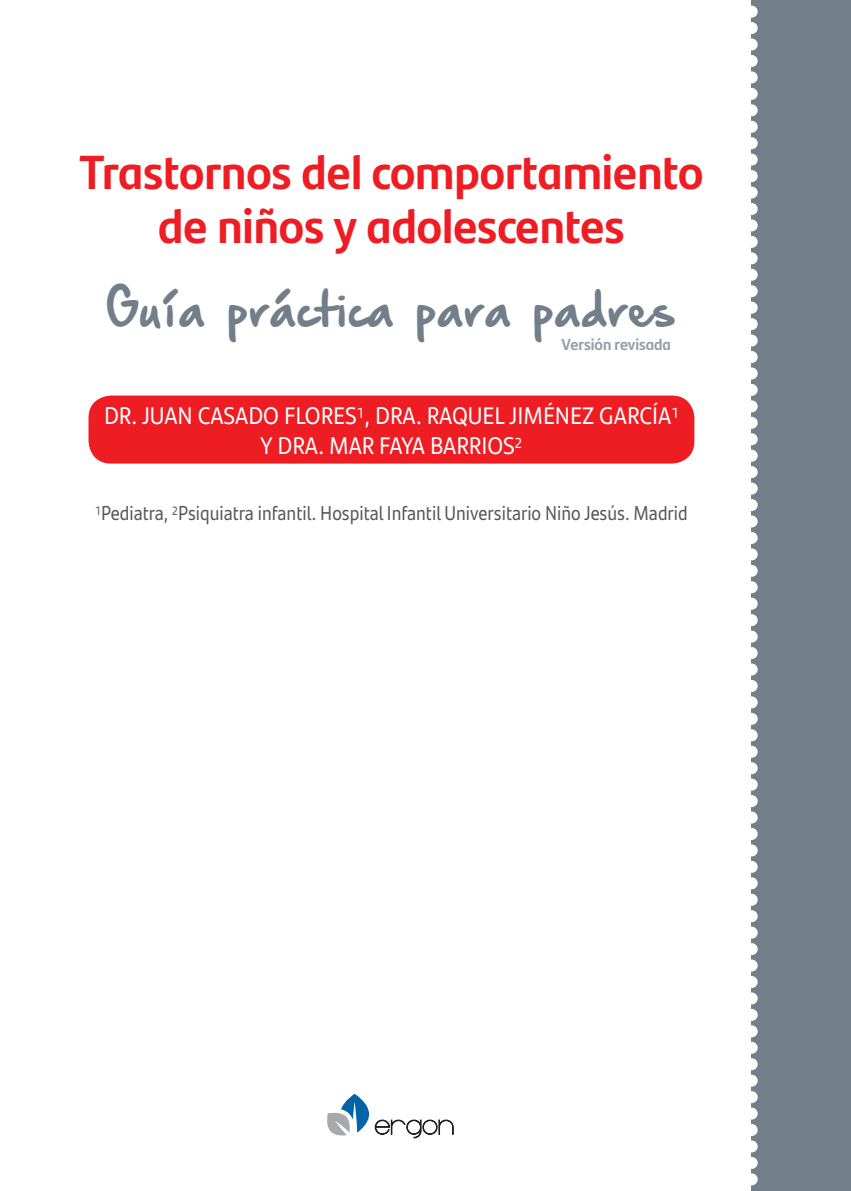
<style>
.page{position:relative;width:851px;height:1191px;background:#fff}
.page>*{position:absolute;margin:0;border:0;box-sizing:border-box;transform-origin:0 0}
.t1{font:700 48px/54px "Santander Headline";color:#ee1d23;text-align:center}
.t2{font:42px "Hand Of Sean Demo";color:#727f8a}
.t3{font:24px/30px "Santander Text";color:#fff;text-align:center;scale:.95 1}
.t4{font:20px "Santander Text";color:#57585a;scale:.9 1}
.t5{font:700 16px "Santander Headline";color:#959fa9}
</style>
<div class="page">
<div style="left:751px;top:0;width:99px;height:1191px;background:#727f8a"></div>
<div style="left:745px;top:6px;width:12px;height:12px;background:#fff;border-radius:50%"></div>
<div style="left:745px;top:22px;width:12px;height:12px;background:#fff;border-radius:50%"></div>
<div style="left:745px;top:39px;width:12px;height:11px;background:#fff;border-radius:50%"></div>
<div style="left:745px;top:55px;width:12px;height:12px;background:#fff;border-radius:50%"></div>
<div style="left:745px;top:71px;width:12px;height:12px;background:#fff;border-radius:50%"></div>
<div style="left:745px;top:88px;width:12px;height:12px;background:#fff;border-radius:50%"></div>
<div style="left:745px;top:104px;width:12px;height:12px;background:#fff;border-radius:50%"></div>
<div style="left:745px;top:121px;width:12px;height:12px;background:#fff;border-radius:50%"></div>
<div style="left:745px;top:137px;width:12px;height:12px;background:#fff;border-radius:50%"></div>
<div style="left:745px;top:154px;width:12px;height:12px;background:#fff;border-radius:50%"></div>
<div style="left:745px;top:170px;width:12px;height:12px;background:#fff;border-radius:50%"></div>
<div style="left:745px;top:186px;width:12px;height:12px;background:#fff;border-radius:50%"></div>
<div style="left:745px;top:203px;width:12px;height:12px;background:#fff;border-radius:50%"></div>
<div style="left:745px;top:219px;width:12px;height:12px;background:#fff;border-radius:50%"></div>
<div style="left:745px;top:236px;width:12px;height:12px;background:#fff;border-radius:50%"></div>
<div style="left:745px;top:252px;width:12px;height:12px;background:#fff;border-radius:50%"></div>
<div style="left:745px;top:269px;width:12px;height:12px;background:#fff;border-radius:50%"></div>
<div style="left:745px;top:285px;width:12px;height:12px;background:#fff;border-radius:50%"></div>
<div style="left:745px;top:302px;width:12px;height:12px;background:#fff;border-radius:50%"></div>
<div style="left:745px;top:318px;width:12px;height:12px;background:#fff;border-radius:50%"></div>
<div style="left:745px;top:334px;width:12px;height:12px;background:#fff;border-radius:50%"></div>
<div style="left:745px;top:351px;width:12px;height:12px;background:#fff;border-radius:50%"></div>
<div style="left:745px;top:367px;width:12px;height:12px;background:#fff;border-radius:50%"></div>
<div style="left:745px;top:384px;width:12px;height:12px;background:#fff;border-radius:50%"></div>
<div style="left:745px;top:400px;width:12px;height:12px;background:#fff;border-radius:50%"></div>
<div style="left:745px;top:417px;width:12px;height:12px;background:#fff;border-radius:50%"></div>
<div style="left:745px;top:433px;width:12px;height:12px;background:#fff;border-radius:50%"></div>
<div style="left:745px;top:450px;width:12px;height:12px;background:#fff;border-radius:50%"></div>
<div style="left:745px;top:466px;width:12px;height:12px;background:#fff;border-radius:50%"></div>
<div style="left:745px;top:482px;width:12px;height:12px;background:#fff;border-radius:50%"></div>
<div style="left:745px;top:499px;width:12px;height:12px;background:#fff;border-radius:50%"></div>
<div style="left:745px;top:515px;width:12px;height:12px;background:#fff;border-radius:50%"></div>
<div style="left:745px;top:532px;width:12px;height:12px;background:#fff;border-radius:50%"></div>
<div style="left:745px;top:548px;width:12px;height:12px;background:#fff;border-radius:50%"></div>
<div style="left:745px;top:565px;width:12px;height:12px;background:#fff;border-radius:50%"></div>
<div style="left:745px;top:581px;width:12px;height:12px;background:#fff;border-radius:50%"></div>
<div style="left:745px;top:598px;width:12px;height:11px;background:#fff;border-radius:50%"></div>
<div style="left:745px;top:614px;width:12px;height:12px;background:#fff;border-radius:50%"></div>
<div style="left:745px;top:630px;width:12px;height:12px;background:#fff;border-radius:50%"></div>
<div style="left:745px;top:647px;width:12px;height:12px;background:#fff;border-radius:50%"></div>
<div style="left:745px;top:663px;width:12px;height:12px;background:#fff;border-radius:50%"></div>
<div style="left:745px;top:680px;width:12px;height:12px;background:#fff;border-radius:50%"></div>
<div style="left:745px;top:696px;width:12px;height:12px;background:#fff;border-radius:50%"></div>
<div style="left:745px;top:713px;width:12px;height:12px;background:#fff;border-radius:50%"></div>
<div style="left:745px;top:729px;width:12px;height:12px;background:#fff;border-radius:50%"></div>
<div style="left:745px;top:745px;width:12px;height:12px;background:#fff;border-radius:50%"></div>
<div style="left:745px;top:762px;width:12px;height:12px;background:#fff;border-radius:50%"></div>
<div style="left:745px;top:778px;width:12px;height:12px;background:#fff;border-radius:50%"></div>
<div style="left:745px;top:795px;width:12px;height:12px;background:#fff;border-radius:50%"></div>
<div style="left:745px;top:811px;width:12px;height:12px;background:#fff;border-radius:50%"></div>
<div style="left:745px;top:828px;width:12px;height:12px;background:#fff;border-radius:50%"></div>
<div style="left:745px;top:844px;width:12px;height:12px;background:#fff;border-radius:50%"></div>
<div style="left:745px;top:861px;width:12px;height:12px;background:#fff;border-radius:50%"></div>
<div style="left:745px;top:877px;width:12px;height:12px;background:#fff;border-radius:50%"></div>
<div style="left:745px;top:893px;width:12px;height:12px;background:#fff;border-radius:50%"></div>
<div style="left:745px;top:910px;width:12px;height:12px;background:#fff;border-radius:50%"></div>
<div style="left:745px;top:926px;width:12px;height:12px;background:#fff;border-radius:50%"></div>
<div style="left:745px;top:943px;width:12px;height:12px;background:#fff;border-radius:50%"></div>
<div style="left:745px;top:959px;width:12px;height:12px;background:#fff;border-radius:50%"></div>
<div style="left:745px;top:976px;width:12px;height:12px;background:#fff;border-radius:50%"></div>
<div style="left:745px;top:992px;width:12px;height:12px;background:#fff;border-radius:50%"></div>
<div style="left:745px;top:1009px;width:12px;height:12px;background:#fff;border-radius:50%"></div>
<div style="left:745px;top:1025px;width:12px;height:12px;background:#fff;border-radius:50%"></div>
<div style="left:745px;top:1041px;width:12px;height:12px;background:#fff;border-radius:50%"></div>
<div style="left:745px;top:1058px;width:12px;height:12px;background:#fff;border-radius:50%"></div>
<div style="left:745px;top:1074px;width:12px;height:12px;background:#fff;border-radius:50%"></div>
<div style="left:745px;top:1091px;width:12px;height:12px;background:#fff;border-radius:50%"></div>
<div style="left:745px;top:1107px;width:12px;height:12px;background:#fff;border-radius:50%"></div>
<div style="left:745px;top:1124px;width:12px;height:12px;background:#fff;border-radius:50%"></div>
<div style="left:745px;top:1140px;width:12px;height:12px;background:#fff;border-radius:50%"></div>
<div style="left:745px;top:1157px;width:12px;height:11px;background:#fff;border-radius:50%"></div>
<div style="left:745px;top:1173px;width:12px;height:12px;background:#fff;border-radius:50%"></div>
<svg style="left:327px;top:1093px;width:42px;height:43px"></svg>
<svg style="left:375px;top:1119px;width:78px;height:19px"></svg>
<div style="left:88px;top:395px;width:606px;height:68px;background:#ee1d23;border-radius:23px"></div>
<h1 class="t1" style="left:79px;top:142px;width:625px">Trastornos del comportamiento de niños y adolescentes</h1>
<h2 class="t2" style="left:107px;top:288px;width:570px">Guía práctica para padres</h2>
<p class="t5" style="left:561px;top:331px;width:111px">Versión revisada</p>
<p class="t3" style="left:104px;top:399px;width:606px">DR. JUAN CASADO FLORES<sup>1</sup>, DRA. RAQUEL JIMÉNEZ GARCÍA<sup>1<br></sup>Y DRA. MAR FAYA BARRIOS<sup>2</sup></p>
<p class="t4" style="left:95px;top:497px;width:660px"><sup>1</sup>Pediatra, <sup>2</sup>Psiquiatra infantil. Hospital Infantil Universitario Niño Jesús. Madrid</p>
</div>
